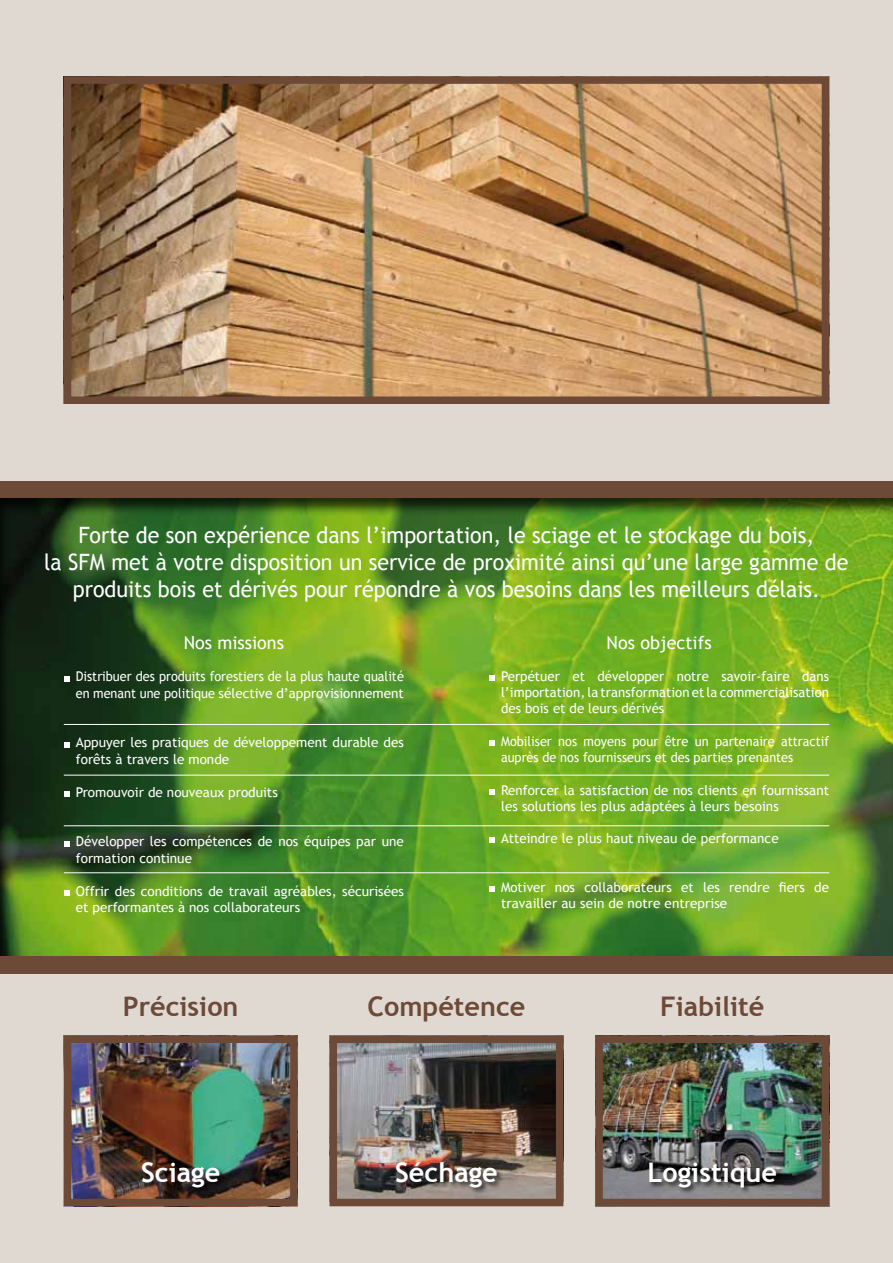
<style>
.page{position:relative;width:893px;height:1263px;background:#dfd9d1}
.page>*{position:absolute;margin:0;border:0;box-sizing:border-box;transform-origin:0 0}
.t1{font:700 27px "Trebuchet MS";color:#6d4938}
.t2{font:700 27px "Trebuchet MS";color:#fff}
.t3{font:22.5px/27px "Trebuchet MS";color:#fff;text-align:center;scale:.95 1}
.t4{font:18px "Trebuchet MS";color:#fff}
.t5{font:13.5px/16.2px "Trebuchet MS";color:#fff}
.t6{font:13.5px/16.5px "Trebuchet MS";color:#fff;scale:.94 1}
</style>
<div class="page">
<div style="left:0;top:481px;width:893px;height:492px;background:#6d4938"></div>
<div style="left:0;top:498px;width:893px;height:459px;background:#000;opacity:.75"></div>
<svg style="left:64px;top:676px;width:5px;height:5px"></svg>
<svg style="left:64px;top:742px;width:5px;height:5px"></svg>
<svg style="left:64px;top:791px;width:5px;height:6px"></svg>
<svg style="left:64px;top:841px;width:5px;height:5px"></svg>
<svg style="left:64px;top:890px;width:5px;height:6px"></svg>
<svg style="left:489px;top:675px;width:6px;height:6px"></svg>
<svg style="left:489px;top:740px;width:6px;height:6px"></svg>
<svg style="left:489px;top:789px;width:6px;height:5px"></svg>
<svg style="left:489px;top:837px;width:6px;height:6px"></svg>
<svg style="left:489px;top:886px;width:6px;height:6px"></svg>
<hr style="left:64px;top:724px;width:765px;height:1px;background:#fff">
<hr style="left:64px;top:775px;width:765px;height:1px;background:#fff">
<hr style="left:64px;top:825px;width:765px;height:1px;background:#fff">
<hr style="left:64px;top:872px;width:765px;height:1px;background:#fff">
<img style="left:604px;top:1044px;width:216px;height:153px">
<div style="left:595px;top:1035px;width:234px;height:171px;border:8px solid #6d4938"></div>
<div style="left:648px;top:1161px;width:135px;height:33px;background:#000;opacity:.75"></div>
<img style="left:339px;top:1044px;width:215px;height:153px">
<div style="left:330px;top:1035px;width:233px;height:171px;border:8px solid #6d4938"></div>
<div style="left:394px;top:1160px;width:109px;height:34px;background:#000;opacity:.75"></div>
<img style="left:73px;top:1044px;width:216px;height:153px">
<div style="left:64px;top:1035px;width:234px;height:171px;border:8px solid #6d4938"></div>
<img style="left:73px;top:85px;width:747px;height:310px">
<div style="left:64px;top:76px;width:765px;height:328px;border:8px solid #6d4938"></div>
<div style="left:140px;top:1161px;width:86px;height:33px;background:#000;opacity:.75"></div>
<p class="t3" style="left:44px;top:522px;width:848px">Forte de son expérience dans l’importation, le sciage et le stockage du bois,<br>la SFM met à votre disposition un service de proximité ainsi qu’une large gamme de produits bois et dérivés pour répondre à vos besoins dans les meilleurs délais.</p>
<h3 class="t4" style="left:184px;top:632px;width:102px">Nos missions</h3>
<p class="t6" style="left:76px;top:668px;width:351px">Distribuer des produits forestiers de la plus haute qualité en menant une politique sélective d’approvisionnement</p>
<p class="t5" style="left:76px;top:734px;width:330px">Appuyer les pratiques de développement durable des forêts à travers le monde</p>
<p class="t5" style="left:76px;top:784px;width:204px">Promouvoir de nouveaux produits</p>
<p class="t5" style="left:76px;top:833px;width:330px">Développer les compétences de nos équipes par une formation continue</p>
<p class="t5" style="left:76px;top:883px;width:330px">Offrir des conditions de travail agréables, sécurisées et performantes à nos collaborateurs</p>
<h3 class="t4" style="left:607px;top:632px;width:107px">Nos objectifs</h3>
<p class="t5" style="left:501px;top:668px;width:330px;text-align:justify">Perpétuer et développer notre savoir-faire dans l’importation, la transformation et la commercialisation des bois et de leurs dérivés</p>
<p class="t6" style="left:501px;top:733px;width:351px">Mobiliser nos moyens pour être un partenaire attractif auprès de nos fournisseurs et des parties prenantes</p>
<p class="t5" style="left:501px;top:782px;width:330px">Renforcer la satisfaction de nos clients en fournissant les solutions les plus adaptées à leurs besoins</p>
<p class="t5" style="left:501px;top:830px;width:279px">Atteindre le plus haut niveau de performance</p>
<p class="t5" style="left:501px;top:879px;width:330px">Motiver nos collaborateurs et les rendre fiers de travailler au sein de notre entreprise</p>
<h1 class="t1" style="left:123px;top:990px;width:117px">Précision</h1>
<h1 class="t2" style="left:141px;top:1155px;width:81px">Sciage</h1>
<h1 class="t1" style="left:368px;top:990px;width:159px">Compétence</h1>
<h1 class="t2" style="left:395px;top:1155px;width:104px">Séchage</h1>
<h1 class="t1" style="left:660px;top:990px;width:106px">Fiabilité</h1>
<h1 class="t2" style="left:647px;top:1155px;width:131px">Logistique</h1>
</div>
